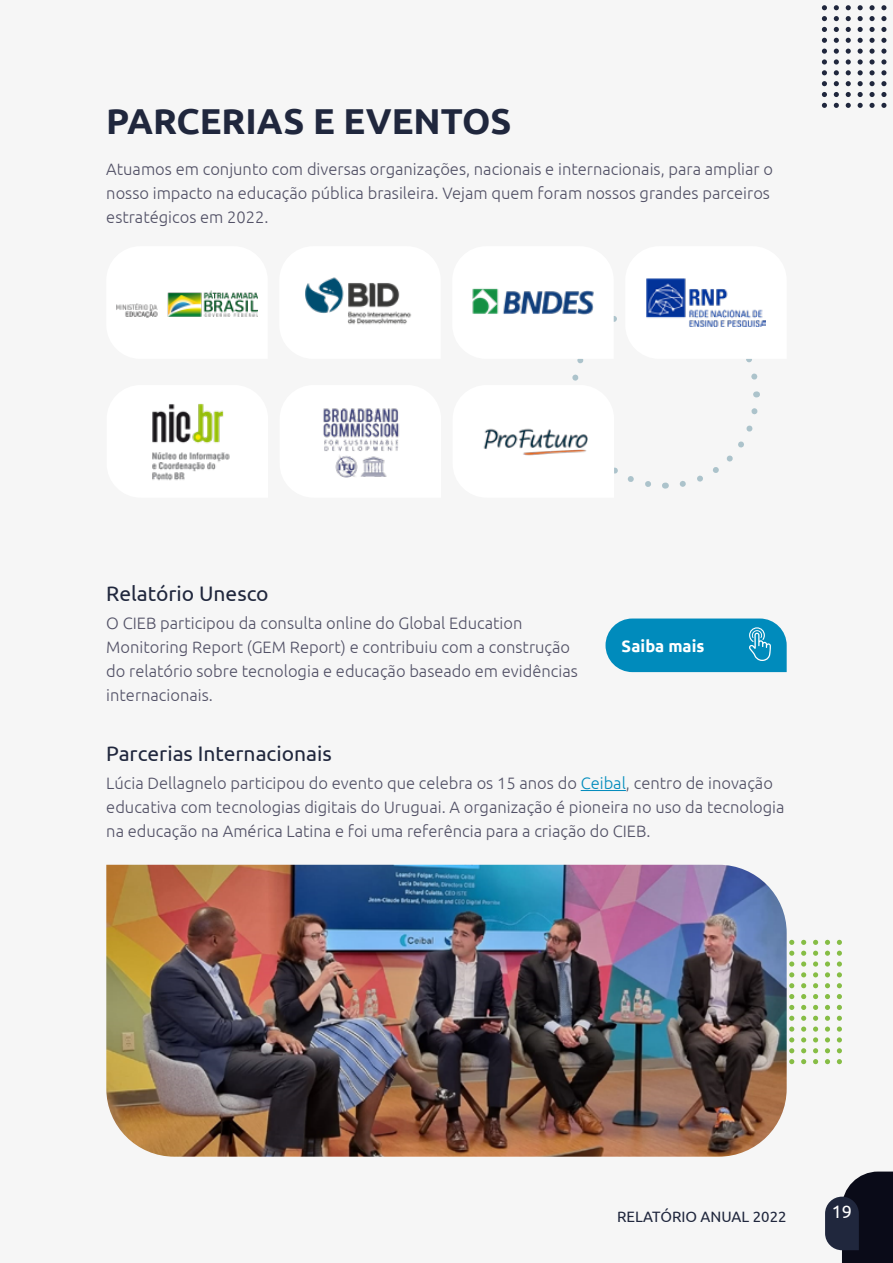
<style>
.page{position:relative;width:893px;height:1263px;background:#f6f6f6}
.page>*{position:absolute;margin:0;border:0;box-sizing:border-box;transform-origin:0 0}
.t1{font:700 36px "Ubuntu";color:#20273d}
.t2{font:21px "Ubuntu";color:#20273d}
.t3{font:18px "Ubuntu";color:#fff}
.t4{font:300 16.5px/24px "Ubuntu";color:#525166}
.t5{font:700 16.5px "Ubuntu";color:#fff}
.t6{font:15px "Ubuntu";color:#20273d}
.s1{color:#008bbc}
</style>
<div class="page">
<svg style="left:825px;top:1171px;width:68px;height:92px"></svg>
<svg style="left:789px;top:940px;width:5px;height:5px"></svg>
<svg style="left:801px;top:940px;width:5px;height:5px"></svg>
<svg style="left:813px;top:940px;width:5px;height:5px"></svg>
<svg style="left:825px;top:940px;width:5px;height:5px"></svg>
<svg style="left:837px;top:940px;width:5px;height:5px"></svg>
<svg style="left:789px;top:951px;width:5px;height:15px"></svg>
<svg style="left:801px;top:951px;width:5px;height:15px"></svg>
<svg style="left:813px;top:951px;width:5px;height:15px"></svg>
<svg style="left:825px;top:951px;width:5px;height:15px"></svg>
<svg style="left:837px;top:951px;width:5px;height:15px"></svg>
<svg style="left:789px;top:972px;width:5px;height:5px"></svg>
<svg style="left:801px;top:972px;width:5px;height:5px"></svg>
<svg style="left:813px;top:972px;width:5px;height:5px"></svg>
<svg style="left:825px;top:972px;width:5px;height:5px"></svg>
<svg style="left:837px;top:972px;width:5px;height:5px"></svg>
<svg style="left:789px;top:983px;width:5px;height:5px"></svg>
<svg style="left:801px;top:983px;width:5px;height:5px"></svg>
<svg style="left:813px;top:983px;width:5px;height:5px"></svg>
<svg style="left:825px;top:983px;width:5px;height:5px"></svg>
<svg style="left:837px;top:983px;width:5px;height:5px"></svg>
<svg style="left:789px;top:994px;width:5px;height:5px"></svg>
<svg style="left:801px;top:994px;width:5px;height:5px"></svg>
<svg style="left:813px;top:994px;width:5px;height:5px"></svg>
<svg style="left:825px;top:994px;width:5px;height:5px"></svg>
<svg style="left:837px;top:994px;width:5px;height:5px"></svg>
<svg style="left:789px;top:1005px;width:5px;height:5px"></svg>
<svg style="left:801px;top:1005px;width:5px;height:5px"></svg>
<svg style="left:813px;top:1005px;width:5px;height:5px"></svg>
<svg style="left:825px;top:1005px;width:5px;height:5px"></svg>
<svg style="left:837px;top:1005px;width:5px;height:5px"></svg>
<svg style="left:789px;top:1016px;width:5px;height:26px"></svg>
<svg style="left:801px;top:1016px;width:5px;height:26px"></svg>
<svg style="left:813px;top:1016px;width:5px;height:26px"></svg>
<svg style="left:825px;top:1016px;width:5px;height:26px"></svg>
<svg style="left:837px;top:1016px;width:5px;height:26px"></svg>
<svg style="left:789px;top:1048px;width:5px;height:5px"></svg>
<svg style="left:801px;top:1048px;width:5px;height:5px"></svg>
<svg style="left:813px;top:1048px;width:5px;height:5px"></svg>
<svg style="left:825px;top:1048px;width:5px;height:5px"></svg>
<svg style="left:837px;top:1048px;width:5px;height:5px"></svg>
<svg style="left:789px;top:1059px;width:5px;height:5px"></svg>
<svg style="left:801px;top:1059px;width:5px;height:5px"></svg>
<svg style="left:813px;top:1059px;width:5px;height:5px"></svg>
<svg style="left:825px;top:1059px;width:5px;height:5px"></svg>
<svg style="left:837px;top:1059px;width:5px;height:5px"></svg>
<img style="left:116px;top:290px;width:142px;height:28px">
<img style="left:305px;top:277px;width:106px;height:47px">
<img style="left:152px;top:404px;width:78px;height:76px">
<img style="left:323px;top:408px;width:76px;height:70px">
<svg style="left:472px;top:278px;width:294px;height:211px"></svg>
<img style="left:472px;top:400px;width:142px;height:83px">
<hr style="left:581px;top:790px;width:45px;height:1px;background:#008bbc">
<svg style="left:822px;top:5px;width:5px;height:5px"></svg>
<svg style="left:834px;top:5px;width:5px;height:5px"></svg>
<svg style="left:846px;top:5px;width:5px;height:5px"></svg>
<svg style="left:858px;top:5px;width:5px;height:5px"></svg>
<svg style="left:869px;top:5px;width:6px;height:5px"></svg>
<svg style="left:881px;top:5px;width:5px;height:5px"></svg>
<svg style="left:822px;top:16px;width:5px;height:5px"></svg>
<svg style="left:834px;top:16px;width:5px;height:5px"></svg>
<svg style="left:846px;top:16px;width:5px;height:5px"></svg>
<svg style="left:858px;top:16px;width:5px;height:5px"></svg>
<svg style="left:869px;top:16px;width:6px;height:5px"></svg>
<svg style="left:881px;top:16px;width:5px;height:5px"></svg>
<svg style="left:822px;top:27px;width:5px;height:5px"></svg>
<svg style="left:834px;top:27px;width:5px;height:5px"></svg>
<svg style="left:846px;top:27px;width:5px;height:5px"></svg>
<svg style="left:858px;top:27px;width:5px;height:5px"></svg>
<svg style="left:869px;top:27px;width:6px;height:5px"></svg>
<svg style="left:881px;top:27px;width:5px;height:5px"></svg>
<svg style="left:822px;top:38px;width:5px;height:5px"></svg>
<svg style="left:834px;top:38px;width:5px;height:5px"></svg>
<svg style="left:846px;top:38px;width:5px;height:5px"></svg>
<svg style="left:858px;top:38px;width:5px;height:5px"></svg>
<svg style="left:869px;top:38px;width:6px;height:5px"></svg>
<svg style="left:881px;top:38px;width:5px;height:5px"></svg>
<svg style="left:822px;top:49px;width:5px;height:26px"></svg>
<svg style="left:834px;top:49px;width:5px;height:26px"></svg>
<svg style="left:846px;top:49px;width:5px;height:26px"></svg>
<svg style="left:858px;top:49px;width:5px;height:26px"></svg>
<svg style="left:869px;top:49px;width:6px;height:26px"></svg>
<svg style="left:881px;top:49px;width:5px;height:26px"></svg>
<svg style="left:822px;top:81px;width:5px;height:5px"></svg>
<svg style="left:834px;top:81px;width:5px;height:5px"></svg>
<svg style="left:846px;top:81px;width:5px;height:5px"></svg>
<svg style="left:858px;top:81px;width:5px;height:5px"></svg>
<svg style="left:869px;top:81px;width:6px;height:5px"></svg>
<svg style="left:881px;top:81px;width:5px;height:5px"></svg>
<svg style="left:822px;top:92px;width:5px;height:5px"></svg>
<svg style="left:834px;top:92px;width:5px;height:5px"></svg>
<svg style="left:846px;top:92px;width:5px;height:5px"></svg>
<svg style="left:858px;top:92px;width:5px;height:5px"></svg>
<svg style="left:869px;top:92px;width:6px;height:5px"></svg>
<svg style="left:881px;top:92px;width:5px;height:5px"></svg>
<svg style="left:822px;top:103px;width:5px;height:5px"></svg>
<svg style="left:834px;top:103px;width:5px;height:5px"></svg>
<svg style="left:846px;top:103px;width:5px;height:5px"></svg>
<svg style="left:858px;top:103px;width:5px;height:5px"></svg>
<svg style="left:869px;top:103px;width:6px;height:5px"></svg>
<svg style="left:881px;top:103px;width:5px;height:5px"></svg>
<img style="left:106px;top:865px;width:681px;height:292px">
<svg style="left:605px;top:618px;width:182px;height:54px;background:#1393c0"></svg>
<h1 class="t1" style="left:106px;top:100px;width:407px">PARCERIAS E EVENTOS</h1>
<p class="t4" style="left:106px;top:157px;width:668px">Atuamos em conjunto com diversas organizações, nacionais e internacionais, para ampliar o nosso impacto na educação pública brasileira. Vejam quem foram nossos grandes parceiros estratégicos em 2022.</p>
<p class="t2" style="left:106px;top:581px;width:164px">Relatório Unesco</p>
<p class="t4" style="left:106px;top:611px;width:473px">O CIEB participou da consulta online do Global Education Monitoring Report (GEM Report) e contribuiu com a construção do relatório sobre tecnologia e educação baseado em evidências internacionais.</p>
<p class="t5" style="left:622px;top:636px;width:84px">Saiba mais</p>
<p class="t2" style="left:106px;top:740px;width:227px">Parcerias Internacionais</p>
<p class="t4" style="left:106px;top:770px;width:680px">Lúcia Dellagnelo participou do evento que celebra os 15 anos do <span class="s1">Ceibal</span>, centro de inovação educativa com tecnologias digitais do Uruguai. A organização é pioneira no uso da tecnologia na educação na América Latina e foi uma referência para a criação do CIEB.</p>
<p class="t6" style="left:617px;top:1207px;width:171px">RELATÓRIO ANUAL 2022</p>
<p class="t3" style="left:832px;top:1200px;width:22px">19</p>
</div>
